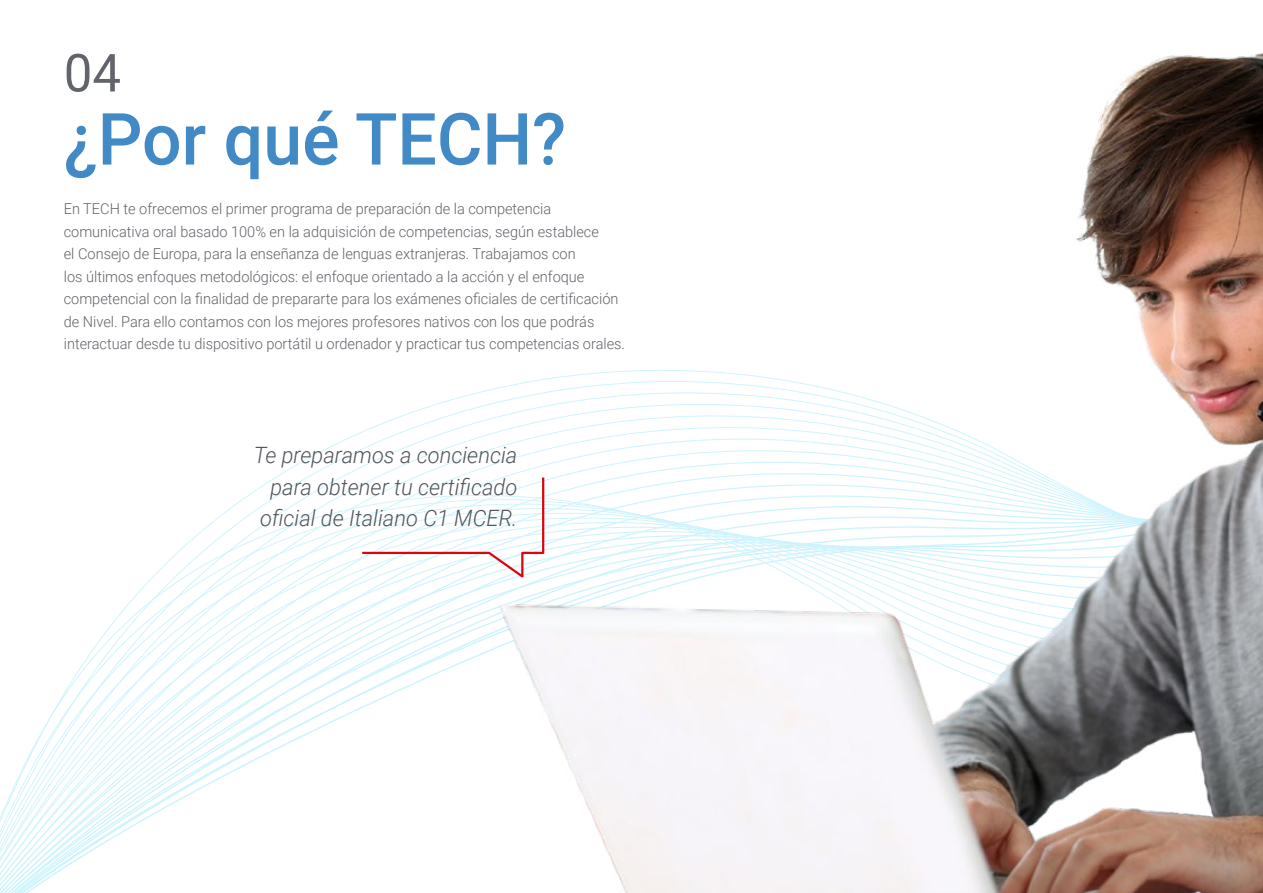
<style>
.page{position:relative;width:1263px;height:893px;background:#fff}
.page>*{position:absolute;margin:0;border:0;box-sizing:border-box;transform-origin:0 0}
.t1{font:500 72px "Roboto";color:#418ac5}
.t2{font:52.5px "Roboto";color:#61646a}
.t3{font:italic 300 22.5px/31.5px "Roboto";color:#52555b;text-align:right}
.t4{font:300 15px/22.5px "Roboto";color:#61646a}
</style>
<div class="page">
<svg style="left:0;top:446px;width:332px;height:447px"></svg>
<img style="left:332px;top:53px;width:931px;height:840px">
<svg style="left:360px;top:475px;width:185px;height:106px"></svg>
<h2 class="t2" style="left:64px;top:36px;width:59px">04</h2>
<h1 class="t1" style="left:64px;top:89px;width:504px">¿Por qué TECH?</h1>
<p class="t4" style="left:64px;top:197px;width:563px">En TECH te ofrecemos el primer programa de preparación de la competencia comunicativa oral basado 100% en la adquisición de competencias, según establece<br>el Consejo de Europa, para la enseñanza de lenguas extranjeras. Trabajamos con<br>los últimos enfoques metodológicos: el enfoque orientado a la acción y el enfoque competencial con la finalidad de prepararte para los exámenes oficiales de certificación de Nivel. Para ello contamos con los mejores profesores nativos con los que podrás interactuar desde tu dispositivo portátil u ordenador y practicar tus competencias orales.</p>
<h3 class="t3" style="left:254px;top:439px;width:265px">Te preparamos a conciencia para obtener tu certificado oficial de Italiano C1 MCER.</h3>
</div>
